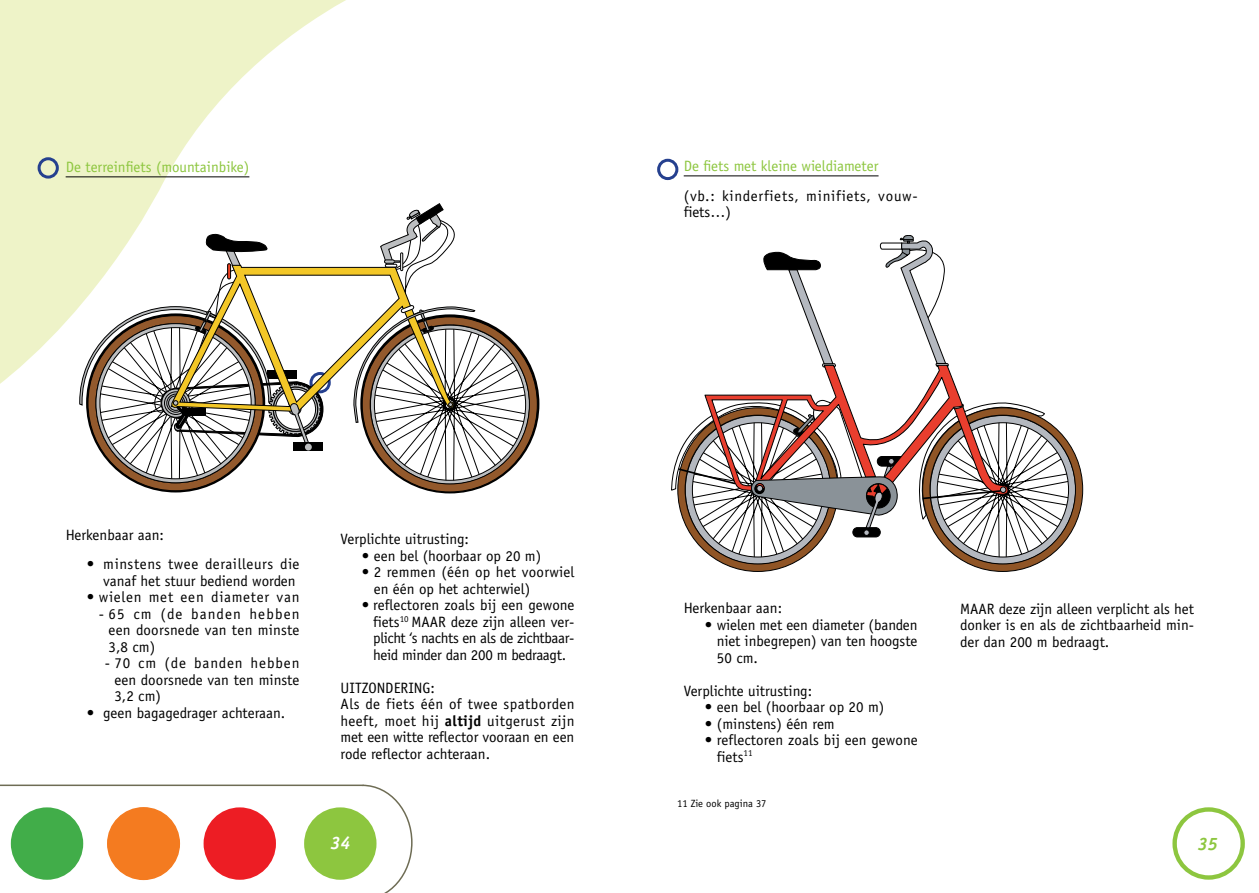
<style>
.page{position:relative;width:1259px;height:893px;background:#fff}
.page>*{position:absolute;margin:0;border:0;box-sizing:border-box;transform-origin:0 0}
.t1{font:italic 700 18px "Officina Sans Std";color:#fff}
.t2{font:italic 700 18px "Officina Sans Std";color:#8dc63f}
.t3{font:15px/16.5px "Officina Sans Std";color:#000;text-align:justify}
.t4{font:15px/16.5px "Officina Sans Std";letter-spacing:.05em;color:#000}
.t5{font:15px "Officina Sans Std";color:#8dc63f}
.t6{font:15px/16.5px "Officina Sans Std";letter-spacing:.02em;color:#000;text-align:right}
.t7{font:10.5px "Officina Sans Std";color:#000}
.s1{font-weight:700}
</style>
<div class="page">
<svg style="left:1172px;top:807px;width:72px;height:73px"></svg>
<svg style="left:0;top:784px;width:413px;height:109px"></svg>
<svg style="left:0;top:0;width:346px;height:384px;fill:#eef3c8"></svg>
<hr style="left:684px;top:175px;width:194px;height:1px;background:#000">
<svg style="left:671px;top:235px;width:412px;height:337px"></svg>
<div style="left:657px;top:159px;width:21px;height:21px;border:3px solid #25408f;border-radius:50%"></div>
<hr style="left:66px;top:176px;width:183px;height:1px;background:#000">
<svg style="left:79px;top:203px;width:460px;height:290px"></svg>
<div style="left:38px;top:157px;width:21px;height:22px;border:3px solid #25408f;border-radius:50%"></div>
<p class="t5" style="left:66px;top:159px;width:185px">De terreinfiets (mountainbike)</p>
<p class="t5" style="left:684px;top:158px;width:196px">De fiets met kleine wieldiameter</p>
<p class="t4" style="left:684px;top:187px;width:236px">(vb.: kinderfiets, minifiets, vouw&shy;fiets…)</p>
<p class="t3" style="left:66px;top:527px;width:100px">Herkenbaar aan:</p>
<p class="t6" style="left:87px;top:556px;width:214px">• minstens twee derailleurs die vanaf het stuur bediend worden</p>
<p class="t4" style="left:87px;top:589px;width:214px">• wielen met een diameter van</p>
<p class="t3" style="left:109px;top:606px;width:192px;text-indent:-10px">- 65 cm (de banden hebben een doorsnede van ten minste 3,8 cm)</p>
<p class="t3" style="left:114px;top:655px;width:187px;text-indent:-10px">- 70 cm (de banden hebben een doorsnede van ten minste 3,2 cm)</p>
<p class="t3" style="left:87px;top:705px;width:200px">• geen bagagedrager achteraan.</p>
<p class="t3" style="left:340px;top:531px;width:130px">Verplichte uitrusting:</p>
<p class="t3" style="left:362px;top:547px;width:181px">• een bel (hoorbaar op 20 m)</p>
<p class="t3" style="left:374px;top:564px;width:202px;text-indent:-12px">• 2 remmen (één op het voorwiel en één op het achterwiel)</p>
<p class="t3" style="left:373px;top:597px;width:203px;text-indent:-11px">• reflectoren zoals bij een gewone fiets<sup>10</sup> MAAR deze zijn alleen ver&shy;plicht ‘s nachts en als de zichtbaar&shy;heid minder dan 200 m bedraagt.</p>
<p class="t3" style="left:340px;top:679px;width:235px;text-align:left">UITZONDERING:<br>Als de fiets één of twee spatborden heeft, moet hij <span class="s1">altijd</span> uitgerust zijn met een witte reflector vooraan en een rode reflector achteraan.</p>
<p class="t3" style="left:684px;top:600px;width:100px">Herkenbaar aan:</p>
<p class="t3" style="left:717px;top:616px;width:202px;text-indent:-12px">• wielen met een diameter (banden niet inbegrepen) van ten hoogste 50 cm.</p>
<p class="t3" style="left:684px;top:682px;width:130px">Verplichte uitrusting:</p>
<p class="t3" style="left:705px;top:699px;width:181px">• een bel (hoorbaar op 20 m)</p>
<p class="t3" style="left:705px;top:715px;width:131px">• (minstens) één rem</p>
<p class="t3" style="left:717px;top:732px;width:202px;text-indent:-12px">• reflectoren zoals bij een gewone fiets<sup>11</sup></p>
<p class="t7" style="left:677px;top:797px;width:91px">11 Zie ook pagina 37</p>
<p class="t3" style="left:960px;top:600px;width:235px">MAAR deze zijn alleen verplicht als het donker is en als de zichtbaarheid min&shy;der dan 200 m bedraagt.</p>
<p class="t1" style="left:330px;top:832px;width:22px">34</p>
<p class="t2" style="left:1197px;top:833px;width:22px">35</p>
</div>
